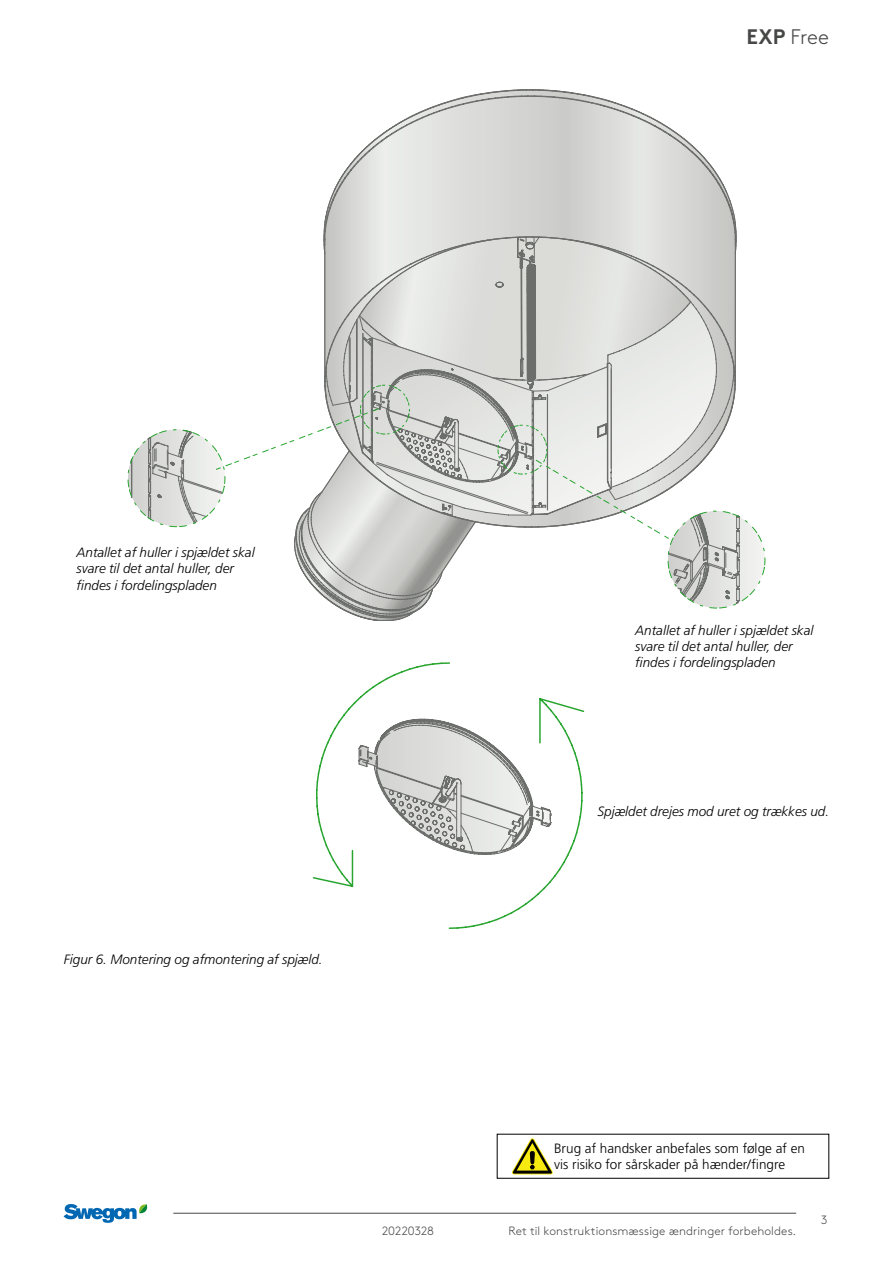
<style>
.page{position:relative;width:893px;height:1263px;background:#fff}
.page>*{position:absolute;margin:0;border:0;box-sizing:border-box;transform-origin:0 0}
.t1{font:300 21px "Swegon Brown";color:#464846}
.t2{font:italic 300 13.5px/16.2px "Frutiger LT Pro";color:#000}
.t3{font:300 13.5px/16.2px "Frutiger LT Pro";color:#000}
.t4{font:300 12px "Swegon Brown";letter-spacing:.005em;color:#464846}
.t5{font:300 12px "Swegon Brown";letter-spacing:-.025em;color:#464846}
.s1{font-weight:700}
</style>
<div class="page">
<svg style="left:512px;top:1138px;width:41px;height:36px"></svg>
<svg style="left:324px;top:90px;width:412px;height:174px"></svg>
<svg style="left:534px;top:239px;width:200px;height:25px;background:#d5d5d2"></svg>
<svg style="left:323px;top:237px;width:211px;height:27px;background:#d1d2d0"></svg>
<svg style="left:323px;top:250px;width:200px;height:14px;background:#d7d8d6"></svg>
<svg style="left:127px;top:264px;width:639px;height:357px"></svg>
<svg style="left:313px;top:662px;width:271px;height:267px"></svg>
<hr style="left:173px;top:1213px;width:623px;height:1px;background:#464846">
<svg style="left:64px;top:1204px;width:84px;height:19px"></svg>
<h1 class="t1" style="left:747px;top:22px;width:84px"><span class="s1">EXP</span> Free</h1>
<p class="t2" style="left:77px;top:544px;width:180px">Antallet af huller i spjældet skal svare til det antal huller, der findes i fordelingspladen</p>
<p class="t2" style="left:64px;top:951px;width:260px">Figur 6. Montering og afmontering af spjæld.</p>
<p class="t2" style="left:635px;top:622px;width:180px">Antallet af huller i spjældet skal svare til det antal huller, der findes i fordelingspladen</p>
<p class="t2" style="left:597px;top:803px;width:233px">Spjældet drejes mod uret og trækkes ud.</p>
<p class="t3" style="left:554px;top:1140px;width:252px">Brug af handsker anbefales som følge af en vis risiko for sårskader på hænder/fingre</p>
<p class="t5" style="left:382px;top:1221px;width:54px">20220328</p>
<p class="t4" style="left:508px;top:1221px;width:289px">Ret til konstruktionsmæssige ændringer forbeholdes.</p>
<p class="t4" style="left:821px;top:1211px;width:8px">3</p>
</div>
